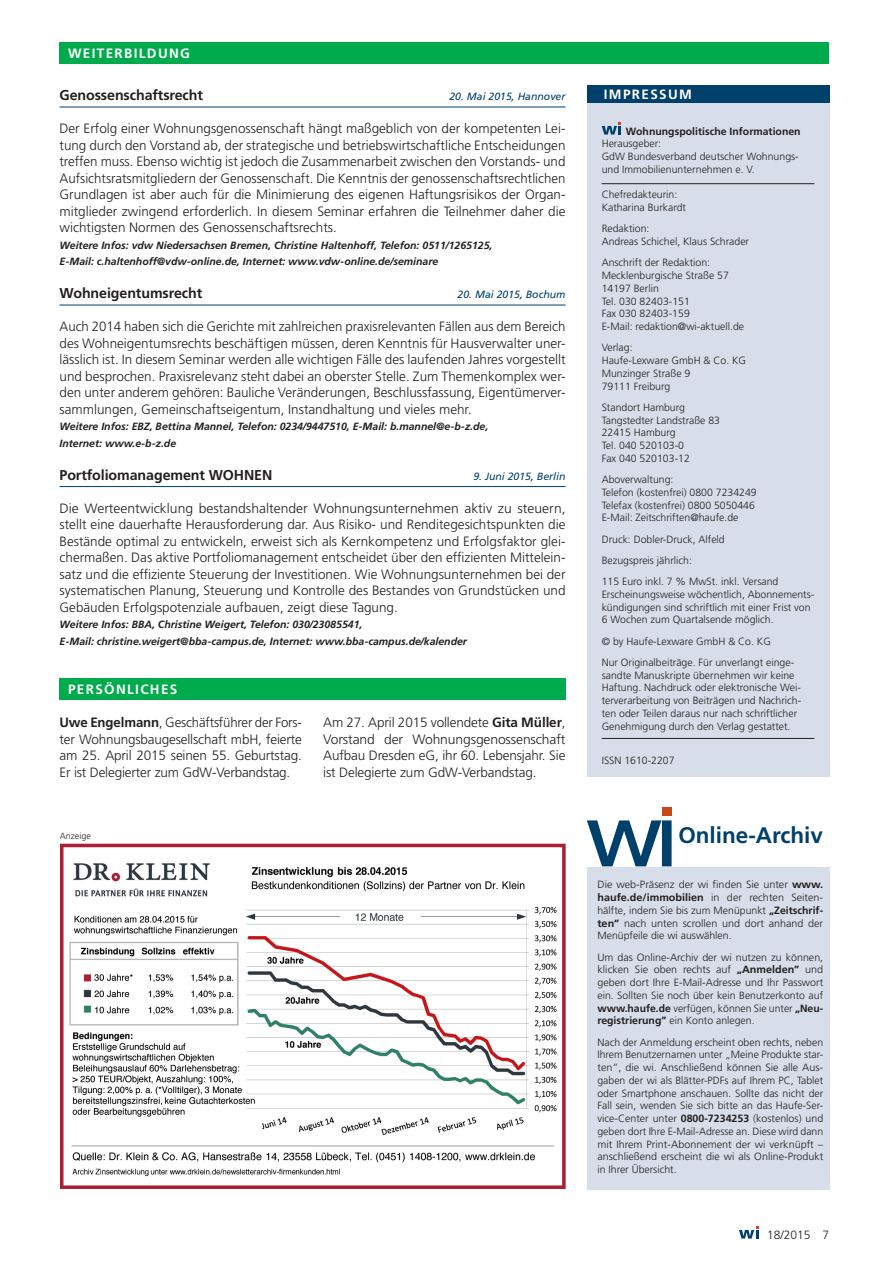
<style>
.page{position:relative;width:893px;height:1263px;background:#fff}
.page>*{position:absolute;margin:0;border:0;box-sizing:border-box;transform-origin:0 0}
.t1{font:700 22.5px "Frutiger";color:#00406a}
.t2{font:700 14.25px "Frutiger";letter-spacing:-.005em;color:#231f20}
.t3{font:300 13.5px/16.5px "Frutiger";color:#231f20;text-align:justify}
.t4{font:700 13.5px "Frutiger";letter-spacing:.1em;color:#fff}
.t5{font:300 12px "Frutiger";color:#231f20}
.t6{font:300 10.5px/12.8px "Frutiger";color:#231f20}
.t7{font:italic 700 10.5px/16.5px "Frutiger";color:#231f20}
.t8{font:italic 10.5px "Frutiger";color:#00406a}
.t9{font:700 10.5px "Frutiger";color:#231f20}
.t10{font:300 9px "Frutiger";color:#231f20}
.s1{font-weight:700}
</style>
<div class="page">
<div style="left:60px;top:43px;width:769px;height:21px;background:#00ab4d"></div>
<div style="left:587px;top:85px;width:242px;height:692px;background:#d7dee9"></div>
<hr style="left:602px;top:183px;width:212px;height:1px;background:#231f20">
<hr style="left:602px;top:738px;width:212px;height:1px;background:#231f20">
<div style="left:587px;top:85px;width:242px;height:17px;background:#00406a"></div>
<svg style="left:602px;top:122px;width:19px;height:13px"></svg>
<img style="left:60px;top:843px;width:506px;height:346px">
<hr style="left:60px;top:107px;width:506px;height:1px;background:#00406a">
<hr style="left:60px;top:305px;width:506px;height:1px;background:#00406a">
<hr style="left:60px;top:486px;width:506px;height:1px;background:#00406a">
<div style="left:587px;top:867px;width:242px;height:322px;background:#d7dee9"></div>
<svg style="left:587px;top:820px;width:85px;height:46px"></svg>
<div style="left:662px;top:807px;width:10px;height:9px;background:#c74919"></div>
<div style="left:60px;top:678px;width:506px;height:21px;background:#00ab4d"></div>
<svg style="left:739px;top:1226px;width:20px;height:12px"></svg>
<p class="t4" style="left:68px;top:46px;width:123px">WEITERBILDUNG</p>
<h2 class="t2" style="left:60px;top:87px;width:145px">Genossenschaftsrecht</h2>
<p class="t8" style="left:449px;top:91px;width:118px">20. Mai 2015, Hannover</p>
<p class="t3" style="left:60px;top:121px;width:507px">Der Erfolg einer Wohnungsgenossenschaft hängt maßgeblich von der kompetenten Lei&shy;tung durch den Vorstand ab, der strategische und betriebswirtschaftliche Entscheidungen treffen muss. Ebenso wichtig ist jedoch die Zusammenarbeit zwischen den Vorstands- und Aufsichtsratsmitgliedern der Genossenschaft. Die Kenntnis der genossenschaftsrechtlichen Grundlagen ist aber auch für die Minimierung des eigenen Haftungsrisikos der Organ&shy;mitglieder zwingend erforderlich. In diesem Seminar erfahren die Teilnehmer daher die wichtigsten Normen des Genossenschaftsrechts.</p>
<p class="t7" style="left:60px;top:237px;width:434px">Weitere Infos: vdw Niedersachsen Bremen, Christine Haltenhoff, Telefon: 0511/1265125,<br>E-Mail: c.haltenhoff@vdw-online.de, Internet: www.vdw-online.de/seminare</p>
<h2 class="t2" style="left:60px;top:285px;width:144px">Wohneigentumsrecht</h2>
<p class="t8" style="left:458px;top:289px;width:109px">20. Mai 2015, Bochum</p>
<p class="t3" style="left:60px;top:319px;width:508px">Auch 2014 haben sich die Gerichte mit zahlreichen praxisrelevanten Fällen aus dem Bereich des Wohneigentumsrechts beschäftigen müssen, deren Kenntnis für Hausverwalter uner&shy;lässlich ist. In diesem Seminar werden alle wichtigen Fälle des laufenden Jahres vorgestellt und besprochen. Praxisrelevanz steht dabei an oberster Stelle. Zum Themenkomplex wer&shy;den unter anderem gehören: Bauliche Veränderungen, Beschlussfassung, Eigentümerver&shy;sammlungen, Gemeinschaftseigentum, Instandhaltung und vieles mehr.</p>
<p class="t7" style="left:60px;top:418px;width:430px">Weitere Infos: EBZ, Bettina Mannel, Telefon: 0234/9447510, E-Mail: b.mannel@e-b-z.de,<br>Internet: www.e-b-z.de</p>
<h2 class="t2" style="left:60px;top:466px;width:214px">Portfoliomanagement WOHNEN</h2>
<p class="t8" style="left:473px;top:470px;width:94px">9. Juni 2015, Berlin</p>
<p class="t3" style="left:60px;top:500px;width:508px">Die Werteentwicklung bestandshaltender Wohnungsunternehmen aktiv zu steuern, stellt eine dauerhafte Herausforderung dar. Aus Risiko- und Renditegesichtspunkten die Bestände optimal zu entwickeln, erweist sich als Kernkompetenz und Erfolgsfaktor glei&shy;chermaßen. Das aktive Portfoliomanagement entscheidet über den effizienten Mittelein&shy;satz und die effiziente Steuerung der Investitionen. Wie Wohnungsunternehmen bei der systematischen Planung, Steuerung und Kontrolle des Bestandes von Grundstücken und Gebäuden Erfolgspotenziale aufbauen, zeigt diese Tagung.</p>
<p class="t7" style="left:60px;top:616px;width:409px">Weitere Infos: BBA, Christine Weigert, Telefon: 030/23085541,<br>E-Mail: christine.weigert@bba-campus.de, Internet: www.bba-campus.de/kalender</p>
<p class="t4" style="left:68px;top:681px;width:111px">PERSÖNLICHES</p>
<p class="t3" style="left:60px;top:715px;width:244px"><span class="s1">Uwe Engelmann</span>, Geschäftsführer der Fors&shy;ter Wohnungsbaugesellschaft mbH, feierte am 25. April 2015 seinen 55. Geburtstag.<br>Er ist Delegierter zum GdW-Verbandstag.</p>
<p class="t3" style="left:323px;top:715px;width:244px">Am 27. April 2015 vollendete <span class="s1">Gita Müller</span>, Vorstand der Wohnungsgenossenschaft Aufbau Dresden eG, ihr 60. Lebensjahr. Sie ist Delegierte zum GdW-Verbandstag.</p>
<p class="t10" style="left:60px;top:831px;width:33px">Anzeige</p>
<p class="t4" style="left:604px;top:86px;width:90px">IMPRESSUM</p>
<p class="t9" style="left:626px;top:125px;width:176px">Wohnungspolitische Informationen</p>
<p class="t6" style="left:602px;top:137px;width:199px">Herausgeber:<br>GdW Bundesverband deutscher Wohnungs&shy;und Immobilienunternehmen e. V.</p>
<p class="t6" style="left:602px;top:188px;width:86px">Chefredakteurin:<br>Katharina Burkardt</p>
<p class="t6" style="left:602px;top:222px;width:149px">Redaktion:<br>Andreas Schichel, Klaus Schrader</p>
<p class="t6" style="left:602px;top:256px;width:144px">Anschrift der Redaktion:<br>Mecklenburgische Straße 57<br>14197 Berlin<br>Tel. 030 82403-151<br>Fax 030 82403-159<br>E-Mail: redaktion@wi-aktuell.de</p>
<p class="t6" style="left:602px;top:341px;width:146px">Verlag:<br>Haufe-Lexware GmbH &amp; Co. KG<br>Munzinger Straße 9<br>79111 Freiburg</p>
<p class="t6" style="left:602px;top:401px;width:120px">Standort Hamburg<br>Tangstedter Landstraße 83<br>22415 Hamburg<br>Tel. 040 520103-0<br>Fax 040 520103-12</p>
<p class="t6" style="left:602px;top:473px;width:157px">Aboverwaltung:<br>Telefon (kostenfrei) 0800 7234249<br>Telefax (kostenfrei) 0800 5050446<br>E-Mail: Zeitschriften@haufe.de</p>
<p class="t6" style="left:602px;top:528px;width:178px;line-height:21.3px">Druck: Dobler-Druck, Alfeld<br>Bezugspreis jährlich:<br>115 Euro inkl. 7 % MwSt. inkl. Versand</p>
<p class="t6" style="left:602px;top:588px;width:214px">Erscheinungsweise wöchentlich, Abonnements&shy;kündigungen sind schriftlich mit einer Frist von<br>6 Wochen zum Quartalsende möglich.</p>
<p class="t6" style="left:602px;top:630px;width:194px;line-height:21.3px">© by Haufe-Lexware GmbH &amp; Co. KG<br>Nur Originalbeiträge. Für unverlangt einge-</p>
<p class="t6" style="left:602px;top:669px;width:201px">sandte Manuskripte übernehmen wir keine Haftung. Nachdruck oder elektronische Wei&shy;terverarbeitung von Beiträgen und Nachrich&shy;ten oder Teilen daraus nur nach schriftlicher Genehmigung durch den Verlag gestattet.</p>
<p class="t6" style="left:602px;top:754px;width:74px">ISSN 1610-2207</p>
<h1 class="t1" style="left:678px;top:822px;width:146px">Online-Archiv</h1>
<p class="t6" style="left:597px;top:878px;width:227px;text-align:justify">Die web-Präsenz der wi finden Sie unter <span class="s1">www. haufe.de/immobilien</span> in der rechten Seiten&shy;hälfte, indem Sie bis zum Menüpunkt <span class="s1">„Zeitschrif&shy;ten”</span> nach unten scrollen und dort anhand der Menüpfeile die wi auswählen.</p>
<p class="t6" style="left:597px;top:951px;width:227px;text-align:justify">Um das Online-Archiv der wi nutzen zu können, klicken Sie oben rechts auf <span class="s1">„Anmelden”</span> und geben dort Ihre E-Mail-Adresse und Ihr Passwort ein. Sollten Sie noch über kein Benutzerkonto auf <span class="s1">www.haufe.de</span> verfügen, können Sie unter <span class="s1">„Neu&shy;registrierung”</span> ein Konto anlegen.</p>
<p class="t6" style="left:597px;top:1036px;width:227px;text-align:justify">Nach der Anmeldung erscheint oben rechts, neben Ihrem Benutzernamen unter „Meine Produkte star&shy;ten”, die wi. Anschließend können Sie alle Aus&shy;gaben der wi als Blätter-PDFs auf Ihrem PC, Tablet oder Smartphone anschauen. Sollte das nicht der Fall sein, wenden Sie sich bitte an das Haufe-Ser&shy;vice-Center unter <span class="s1">0800-7234253</span> (kostenlos) und geben dort Ihre E-Mail-Adresse an. Diese wird dann mit Ihrem Print-Abonnement der wi verknüpft – anschließend erscheint die wi als Online-Produkt in Ihrer Übersicht.</p>
<p class="t5" style="left:767px;top:1227px;width:64px">18/2015 7</p>
</div>
